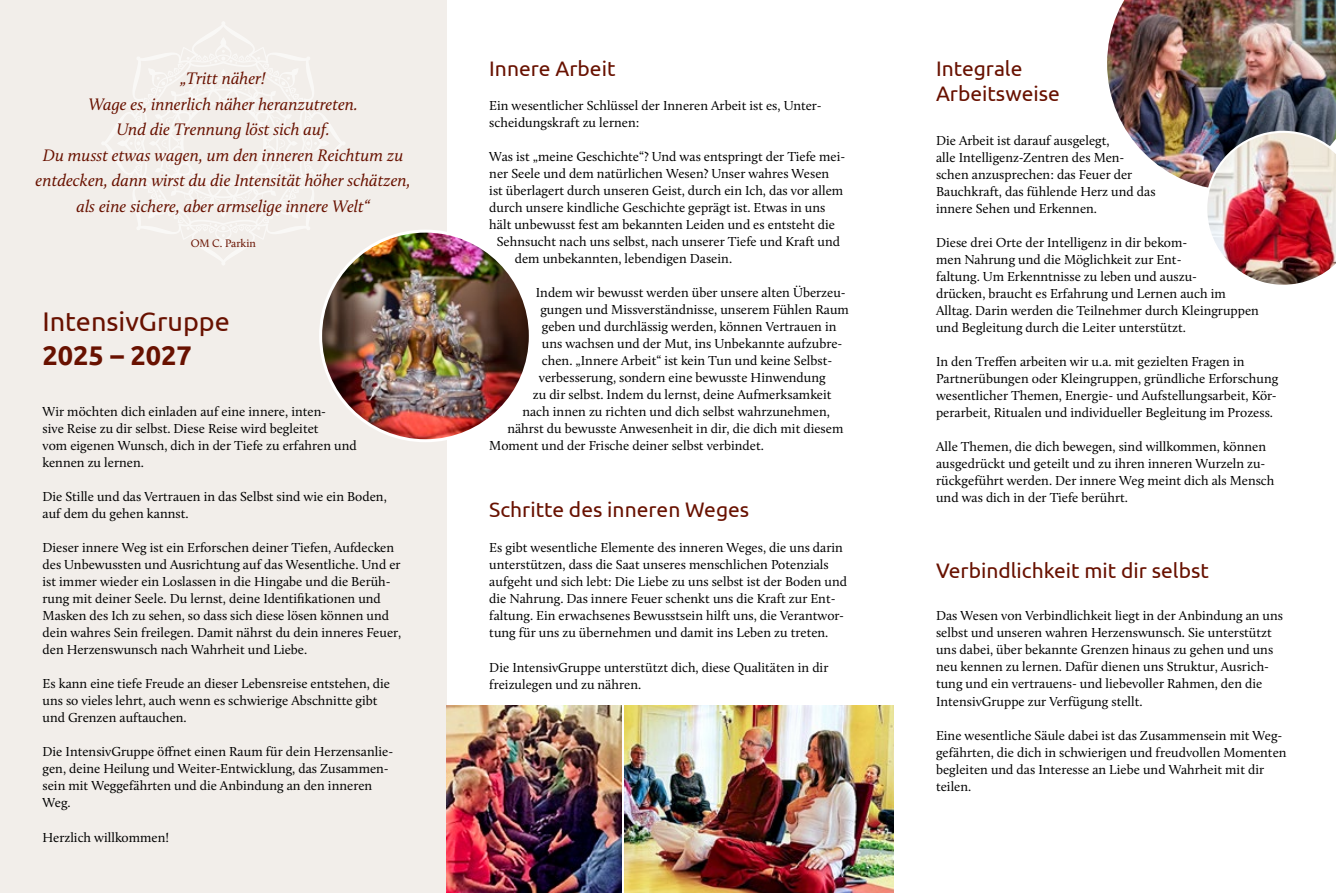
<style>
.page{position:relative;width:1336px;height:893px;background:#fff}
.page>*{position:absolute;margin:0;border:0;box-sizing:border-box;transform-origin:0 0}
.t1{font:27px "Ubuntu";color:#681100}
.t2{font:700 27px "Ubuntu";color:#681100}
.t3{font:21px/25.2px "Ubuntu";color:#681100}
.t4{font:italic 17.25px/25.5px "Calluna";color:#681100;text-align:center}
.t5{font:13.5px/17px "Calluna";color:#000}
.t6{font:11.25px "Calluna";color:#681100}
</style>
<div class="page">
<div style="left:0;top:0;width:446px;height:893px;background:#f2eeea"></div>
<svg style="left:105px;top:25px;width:236px;height:236px"></svg>
<svg style="left:222px;top:261px;width:3px;height:4px"></svg>
<svg style="left:341px;top:141px;width:4px;height:4px"></svg>
<svg style="left:117px;top:38px;width:212px;height:211px"></svg>
<img style="left:320px;top:231px;width:210px;height:210px;border-radius:105px">
<img style="left:1107px;top:0;width:228px;height:285px">
<img style="left:624px;top:706px;width:269px;height:187px">
<img style="left:446px;top:706px;width:175px;height:187px">
<p class="t4" style="left:36px;top:65px;width:376px">„Tritt näher!<br>Wage es, innerlich näher heranzutreten.<br>Und die Trennung löst sich auf.<br>Du musst etwas wagen, um den inneren Reichtum zu entdecken, dann wirst du die Intensität höher schätzen, als eine sichere, aber armselige innere Welt“</p>
<p class="t6" style="left:191px;top:236px;width:67px">OM C. Parkin</p>
<h1 class="t1" style="left:43px;top:305px;width:189px">IntensivGruppe</h1>
<h1 class="t2" style="left:43px;top:339px;width:151px">2025 – 2027</h1>
<p class="t5" style="left:43px;top:403px;width:316px">Wir möchten dich einladen auf eine innere, inten-<br>sive Reise zu dir selbst. Diese Reise wird begleitet<br>vom eigenen Wunsch, dich in der Tiefe zu erfahren und kennen zu lernen.</p>
<p class="t5" style="left:43px;top:488px;width:346px">Die Stille und das Vertrauen in das Selbst sind wie ein Boden, auf dem du gehen kannst.</p>
<p class="t5" style="left:43px;top:539px;width:360px">Dieser innere Weg ist ein Erforschen deiner Tiefen, Aufdecken des Unbewussten und Ausrichtung auf das Wesentliche. Und er ist immer wieder ein Loslassen in die Hingabe und die Berüh&shy;rung mit deiner Seele. Du lernst, deine Identifikationen und Masken des Ich zu sehen, so dass sich diese lösen können und dein wahres Sein freilegen. Damit nährst du dein inneres Feuer, den Herzenswunsch nach Wahrheit und Liebe.</p>
<p class="t5" style="left:43px;top:675px;width:349px">Es kann eine tiefe Freude an dieser Lebensreise entstehen, die uns so vieles lehrt, auch wenn es schwierige Abschnitte gibt und Grenzen auftauchen.</p>
<p class="t5" style="left:43px;top:743px;width:352px">Die IntensivGruppe öffnet einen Raum für dein Herzensanlie&shy;gen, deine Heilung und Weiter-Entwicklung, das Zusammen&shy;sein mit Weggefährten und die Anbindung an den inneren Weg.</p>
<p class="t5" style="left:43px;top:828px;width:128px">Herzlich willkommen!</p>
<h2 class="t3" style="left:489px;top:55px;width:128px">Innere Arbeit</h2>
<h2 class="t3" style="left:935px;top:55px;width:125px">Integrale<br>Arbeitsweise</h2>
<p class="t5" style="left:489px;top:97px;width:334px">Ein wesentlicher Schlüssel der Inneren Arbeit ist es, Unter&shy;scheidungskraft zu lernen:</p>
<p class="t5" style="left:489px;top:148px;width:357px">Was ist „meine Geschichte“? Und was entspringt der Tiefe mei-</p>
<p class="t5" style="left:489px;top:165px;width:341px">ner Seele und dem natürlichen Wesen? Unser wahres Wesen</p>
<p class="t5" style="left:489px;top:182px;width:355px">ist überlagert durch unseren Geist, durch ein Ich, das vor allem</p>
<p class="t5" style="left:489px;top:199px;width:337px">durch unsere kindliche Geschichte geprägt ist. Etwas in uns</p>
<p class="t5" style="left:489px;top:216px;width:347px">hält unbewusst fest am bekannten Leiden und es entsteht die</p>
<p class="t5" style="left:496px;top:233px;width:345px">Sehnsucht nach uns selbst, nach unserer Tiefe und Kraft und</p>
<p class="t5" style="left:514px;top:250px;width:219px">dem unbekannten, lebendigen Dasein.</p>
<p class="t5" style="left:535px;top:284px;width:311px">Indem wir bewusst werden über unsere alten Überzeu-</p>
<p class="t5" style="left:540px;top:301px;width:310px">gungen und Missverständnisse, unserem Fühlen Raum</p>
<p class="t5" style="left:541px;top:318px;width:296px">geben und durchlässig werden, können Vertrauen in</p>
<p class="t5" style="left:541px;top:335px;width:302px">uns wachsen und der Mut, ins Unbekannte aufzubre-</p>
<p class="t5" style="left:541px;top:352px;width:292px">chen. „Innere Arbeit“ ist kein Tun und keine Selbst-</p>
<p class="t5" style="left:538px;top:369px;width:288px">verbesserung, sondern eine bewusste Hinwendung</p>
<p class="t5" style="left:533px;top:386px;width:300px">zu dir selbst. Indem du lernst, deine Aufmerksamkeit</p>
<p class="t5" style="left:522px;top:403px;width:309px">nach innen zu richten und dich selbst wahrzunehmen,</p>
<p class="t5" style="left:507px;top:420px;width:337px">nährst du bewusste Anwesenheit in dir, die dich mit diesem</p>
<p class="t5" style="left:489px;top:437px;width:276px">Moment und der Frische deiner selbst verbindet.</p>
<p class="t5" style="left:935px;top:132px;width:221px">Die Arbeit ist darauf ausgelegt,<br>alle Intelligenz-Zentren des Men&shy;schen anzusprechen: das Feuer der Bauchkraft, das fühlende Herz und das innere Sehen und Erkennen.</p>
<p class="t5" style="left:935px;top:234px;width:324px">Diese drei Orte der Intelligenz in dir bekom-<br>men Nahrung und die Möglichkeit zur Ent-<br>faltung. Um Erkenntnisse zu leben und auszu-<br>drücken, braucht es Erfahrung und Lernen auch im Alltag. Darin werden die Teilnehmer durch Kleingruppen und Begleitung durch die Leiter unterstützt.</p>
<p class="t5" style="left:935px;top:353px;width:343px">In den Treffen arbeiten wir u.a. mit gezielten Fragen in Partnerübungen oder Kleingruppen, gründliche Erforschung wesentlicher Themen, Energie- und Aufstellungsarbeit, Kör&shy;perarbeit, Ritualen und individueller Begleitung im Prozess.</p>
<p class="t5" style="left:935px;top:438px;width:340px">Alle Themen, die dich bewegen, sind willkommen, können ausgedrückt und geteilt und zu ihren inneren Wurzeln zu&shy;rückgeführt werden. Der innere Weg meint dich als Mensch und was dich in der Tiefe berührt.</p>
<h2 class="t3" style="left:489px;top:496px;width:261px">Schritte des inneren Weges</h2>
<p class="t5" style="left:489px;top:539px;width:359px">Es gibt wesentliche Elemente des inneren Weges, die uns darin unterstützen, dass die Saat unseres menschlichen Potenzials aufgeht und sich lebt: Die Liebe zu uns selbst ist der Boden und die Nahrung. Das innere Feuer schenkt uns die Kraft zur Ent&shy;faltung. Ein erwachsenes Bewusstsein hilft uns, die Verantwor&shy;tung für uns zu übernehmen und damit ins Leben zu treten.</p>
<p class="t5" style="left:489px;top:658px;width:340px">Die IntensivGruppe unterstützt dich, diese Qualitäten in dir freizulegen und zu nähren.</p>
<h2 class="t3" style="left:935px;top:557px;width:274px">Verbindlichkeit mit dir selbst</h2>
<p class="t5" style="left:935px;top:607px;width:348px">Das Wesen von Verbindlichkeit liegt in der Anbindung an uns selbst und unseren wahren Herzenswunsch. Sie unterstützt uns dabei, über bekannte Grenzen hinaus zu gehen und uns neu kennen zu lernen. Dafür dienen uns Struktur, Ausrich&shy;tung und ein vertrauens- und liebevoller Rahmen, den die IntensivGruppe zur Verfügung stellt.</p>
<p class="t5" style="left:935px;top:726px;width:352px">Eine wesentliche Säule dabei ist das Zusammensein mit Weg&shy;gefährten, die dich in schwierigen und freudvollen Momenten begleiten und das Interesse an Liebe und Wahrheit mit dir teilen.</p>
</div>
